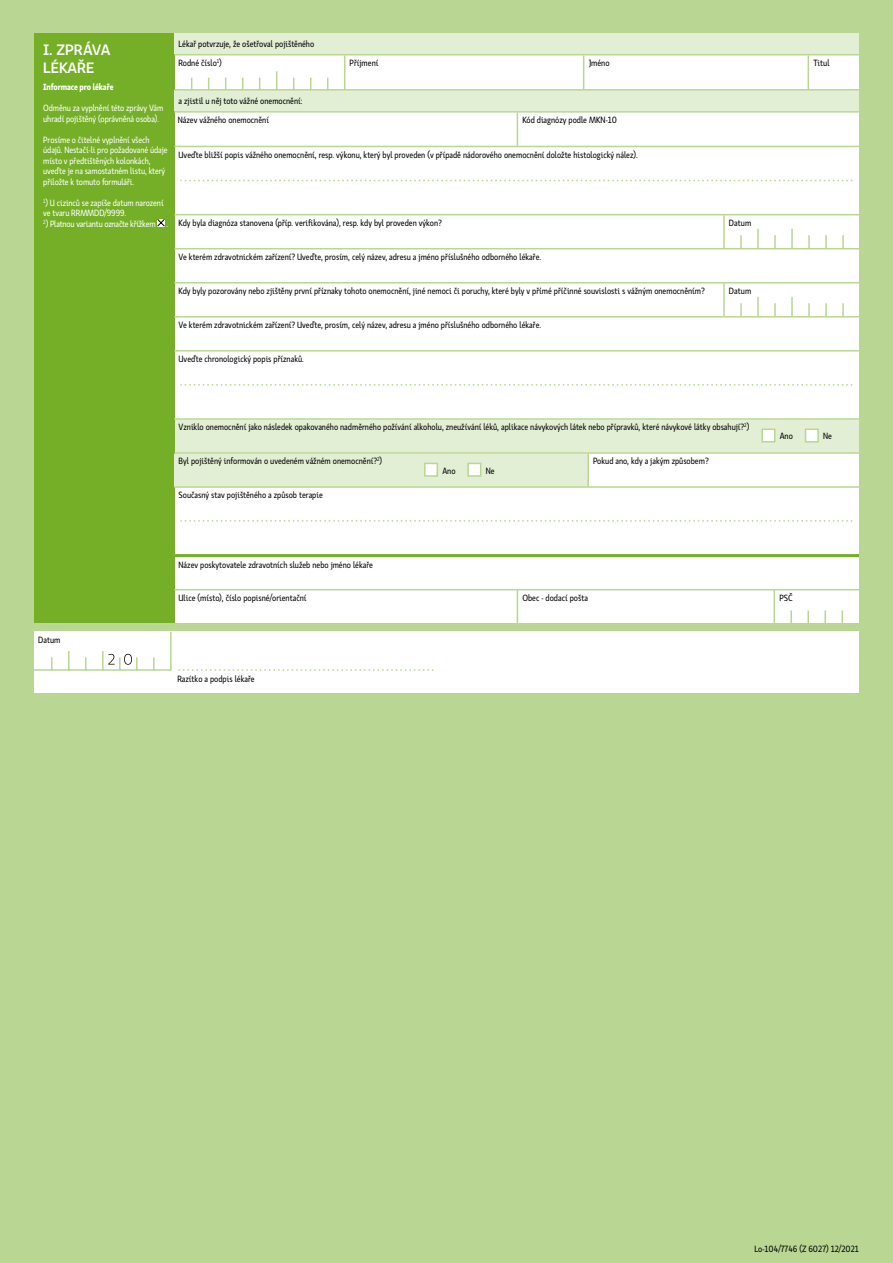
<style>
.page{position:relative;width:893px;height:1263px;background:#b9d793}
.page>*{position:absolute;margin:0;border:0;box-sizing:border-box;transform-origin:0 0}
.t1{font:500 15px/18px "Koop Pro";color:#fff}
.t2{font:9px "Koop Cond Pro";color:#000}
.t3{font:9px/10.5px "Koop Cond Pro";letter-spacing:-.01em;color:#fff}
.t4{font:700 9px "Koop Cond Pro";letter-spacing:-.01em;color:#fff}
.s1{color:#fff}
</style>
<div class="page">
<div style="left:34px;top:631px;width:825px;height:62px;background:#fff"></div>
<hr style="left:170px;top:632px;width:2px;height:38px;background:#b9d793">
<svg style="left:153px;top:657px;width:2px;height:12px"></svg>
<svg style="left:85px;top:657px;width:2px;height:12px"></svg>
<svg style="left:68px;top:651px;width:2px;height:18px"></svg>
<svg style="left:51px;top:657px;width:2px;height:12px"></svg>
<hr style="left:34px;top:669px;width:137px;height:2px;background:#b9d793">
<svg style="left:102px;top:651px;width:36px;height:19px"></svg>
<svg style="left:178px;top:669px;width:255px;height:2px"></svg>
<div style="left:174px;top:33px;width:685px;height:590px;background:#fff"></div>
<div style="left:174px;top:420px;width:685px;height:32px;background:#e3efd4"></div>
<div style="left:34px;top:33px;width:140px;height:590px;background:#74af27"></div>
<svg style="left:157px;top:219px;width:8px;height:7px"></svg>
<hr style="left:517px;top:113px;width:1px;height:33px;background:#b9d793">
<svg style="left:842px;top:235px;width:2px;height:13px"></svg>
<svg style="left:825px;top:235px;width:2px;height:13px"></svg>
<svg style="left:808px;top:235px;width:2px;height:13px"></svg>
<svg style="left:774px;top:235px;width:2px;height:13px"></svg>
<svg style="left:791px;top:229px;width:2px;height:19px"></svg>
<svg style="left:757px;top:229px;width:2px;height:19px"></svg>
<svg style="left:740px;top:235px;width:2px;height:13px"></svg>
<hr style="left:723px;top:215px;width:2px;height:33px;background:#b9d793">
<svg style="left:180px;top:180px;width:672px;height:1px"></svg>
<hr style="left:174px;top:214px;width:685px;height:1px;background:#b9d793">
<hr style="left:174px;top:248px;width:685px;height:1px;background:#b9d793">
<svg style="left:842px;top:303px;width:2px;height:13px"></svg>
<svg style="left:825px;top:303px;width:2px;height:13px"></svg>
<svg style="left:808px;top:303px;width:2px;height:13px"></svg>
<svg style="left:774px;top:303px;width:2px;height:13px"></svg>
<svg style="left:791px;top:297px;width:2px;height:19px"></svg>
<svg style="left:757px;top:297px;width:2px;height:19px"></svg>
<svg style="left:740px;top:303px;width:2px;height:13px"></svg>
<hr style="left:723px;top:283px;width:2px;height:33px;background:#b9d793">
<hr style="left:174px;top:282px;width:685px;height:1px;background:#b9d793">
<div style="left:174px;top:33px;width:685px;height:21px;background:#e3efd4"></div>
<div style="left:174px;top:91px;width:685px;height:20px;background:#e3efd4"></div>
<hr style="left:344px;top:55px;width:1px;height:34px;background:#b9d793">
<hr style="left:583px;top:55px;width:1px;height:34px;background:#b9d793">
<hr style="left:808px;top:55px;width:1px;height:34px;background:#b9d793">
<svg style="left:276px;top:71px;width:1px;height:18px"></svg>
<hr style="left:174px;top:89px;width:685px;height:2px;background:#b9d793">
<hr style="left:174px;top:54px;width:685px;height:1px;background:#b9d793">
<hr style="left:174px;top:146px;width:685px;height:1px;background:#b9d793">
<svg style="left:180px;top:384px;width:672px;height:2px"></svg>
<hr style="left:174px;top:418px;width:685px;height:2px;background:#b9d793">
<hr style="left:174px;top:350px;width:685px;height:1px;background:#b9d793">
<hr style="left:174px;top:111px;width:685px;height:2px;background:#b9d793">
<hr style="left:174px;top:316px;width:685px;height:1px;background:#b9d793">
<div style="left:762px;top:429px;width:13px;height:13px;background:#fff"></div>
<div style="left:761px;top:428px;width:14px;height:15px;border:2px solid #b9d793"></div>
<div style="left:805px;top:429px;width:13px;height:13px;background:#fff"></div>
<div style="left:805px;top:428px;width:14px;height:15px;border:2px solid #b9d793"></div>
<svg style="left:180px;top:520px;width:672px;height:2px"></svg>
<div style="left:174px;top:454px;width:413px;height:32px;background:#e3efd4"></div>
<hr style="left:174px;top:452px;width:685px;height:2px;background:#b9d793">
<hr style="left:174px;top:486px;width:685px;height:2px;background:#b9d793">
<div style="left:425px;top:463px;width:12px;height:13px;background:#fff"></div>
<div style="left:424px;top:463px;width:14px;height:14px;border:2px solid #b9d793"></div>
<div style="left:468px;top:463px;width:13px;height:13px;background:#fff"></div>
<div style="left:467px;top:463px;width:14px;height:14px;border:2px solid #b9d793"></div>
<hr style="left:174px;top:589px;width:685px;height:1px;background:#b9d793">
<hr style="left:174px;top:554px;width:685px;height:3px;background:#74af27">
<hr style="left:773px;top:589px;width:2px;height:34px;background:#b9d793">
<svg style="left:841px;top:610px;width:2px;height:13px"></svg>
<svg style="left:824px;top:610px;width:2px;height:13px"></svg>
<svg style="left:807px;top:610px;width:2px;height:13px"></svg>
<svg style="left:790px;top:610px;width:2px;height:13px"></svg>
<hr style="left:517px;top:590px;width:1px;height:33px;background:#b9d793">
<hr style="left:587px;top:454px;width:2px;height:32px;background:#b9d793">
<p class="t2" style="left:179px;top:38px;width:137px">Lékař potvrzuje, že ošetřoval pojištěného</p>
<h1 class="t1" style="left:43px;top:40px;width:69px">I. ZPRÁVA<br>LÉKAŘE</h1>
<p class="t4" style="left:43px;top:81px;width:72px">Informace pro lékaře</p>
<p class="t3" style="left:43px;top:103px;width:122px">Odměnu za vyplnění této zprávy Vám uhradí pojištěný (oprávněná osoba).</p>
<p class="t3" style="left:43px;top:134px;width:126px">Prosíme o čitelné vyplnění všech údajů. Nestačí-li pro požadované údaje místo v předtištěných kolonkách, uveďte je na samostatném listu, který přiložte k tomuto formuláři.</p>
<p class="t3" style="left:43px;top:197px;width:122px"><sup>1</sup>) U cizinců se zapíše datum narození ve tvaru RRMMDD/9999.</p>
<p class="t2" style="left:43px;top:217px;width:400px"><sup>2</sup><span class="s1">) Platnou variantu označte křížkem .</span> Kdy byla diagnóza stanovena (příp. verifikována), resp. kdy byl proveden výkon?</p>
<p class="t2" style="left:179px;top:251px;width:364px">Ve kterém zdravotnickém zařízení? Uveďte, prosím, celý název, adresu a jméno příslušného odborného lékaře.</p>
<p class="t2" style="left:179px;top:57px;width:45px">Rodné číslo<sup>1</sup>)</p>
<p class="t2" style="left:350px;top:57px;width:30px">Příjmení</p>
<p class="t2" style="left:589px;top:57px;width:22px">Jméno</p>
<p class="t2" style="left:813px;top:57px;width:18px">Titul</p>
<p class="t2" style="left:179px;top:95px;width:125px">a zjistil u něj toto vážné onemocnění:</p>
<p class="t2" style="left:178px;top:114px;width:93px">Název vážného onemocnění</p>
<p class="t2" style="left:522px;top:114px;width:96px">Kód diagnózy podle MKN-10</p>
<p class="t2" style="left:179px;top:149px;width:461px">Uveďte bližší popis vážného onemocnění, resp. výkonu, který byl proveden (v případě nádorového onemocnění doložte histologický nález).</p>
<p class="t2" style="left:729px;top:217px;width:24px">Datum</p>
<p class="t2" style="left:179px;top:285px;width:528px">Kdy byly pozorovány nebo zjištěny první příznaky tohoto onemocnění, jiné nemoci či poruchy, které byly v přímé příčinné souvislosti s vážným onemocněním?</p>
<p class="t2" style="left:729px;top:285px;width:24px">Datum</p>
<p class="t2" style="left:179px;top:319px;width:364px">Ve kterém zdravotnickém zařízení? Uveďte, prosím, celý název, adresu a jméno příslušného odborného lékaře.</p>
<p class="t2" style="left:179px;top:353px;width:127px">Uveďte chronologický popis příznaků.</p>
<p class="t2" style="left:179px;top:421px;width:572px">Vzniklo onemocnění jako následek opakovaného nadměrného požívání alkoholu, zneužívání léků, aplikace návykových látek nebo přípravků, které návykové látky obsahují?<sup>2</sup>)</p>
<p class="t2" style="left:179px;top:455px;width:205px">Byl pojištěný informován o uvedeném vážném onemocnění?<sup>2</sup>)</p>
<p class="t2" style="left:593px;top:455px;width:117px">Pokud ano, kdy a jakým způsobem?</p>
<p class="t2" style="left:442px;top:464px;width:15px">Ano</p>
<p class="t2" style="left:486px;top:464px;width:10px">Ne</p>
<p class="t2" style="left:179px;top:489px;width:146px">Současný stav pojištěného a způsob terapie</p>
<p class="t2" style="left:780px;top:430px;width:15px">Ano</p>
<p class="t2" style="left:823px;top:430px;width:10px">Ne</p>
<p class="t2" style="left:38px;top:634px;width:24px">Datum</p>
<p class="t2" style="left:179px;top:558px;width:196px">Název poskytovatele zdravotních služeb nebo jméno lékaře</p>
<p class="t2" style="left:179px;top:591px;width:129px">Ulice (místo), číslo popisné/orientační</p>
<p class="t2" style="left:522px;top:591px;width:67px">Obec - dodací pošta</p>
<p class="t2" style="left:779px;top:591px;width:15px">PSČ</p>
<p class="t2" style="left:178px;top:672px;width:79px">Razítko a podpis lékaře</p>
<p class="t2" style="left:755px;top:1243px;width:106px">Lo-104/7746 (Z 6027) 12/2021</p>
</div>
